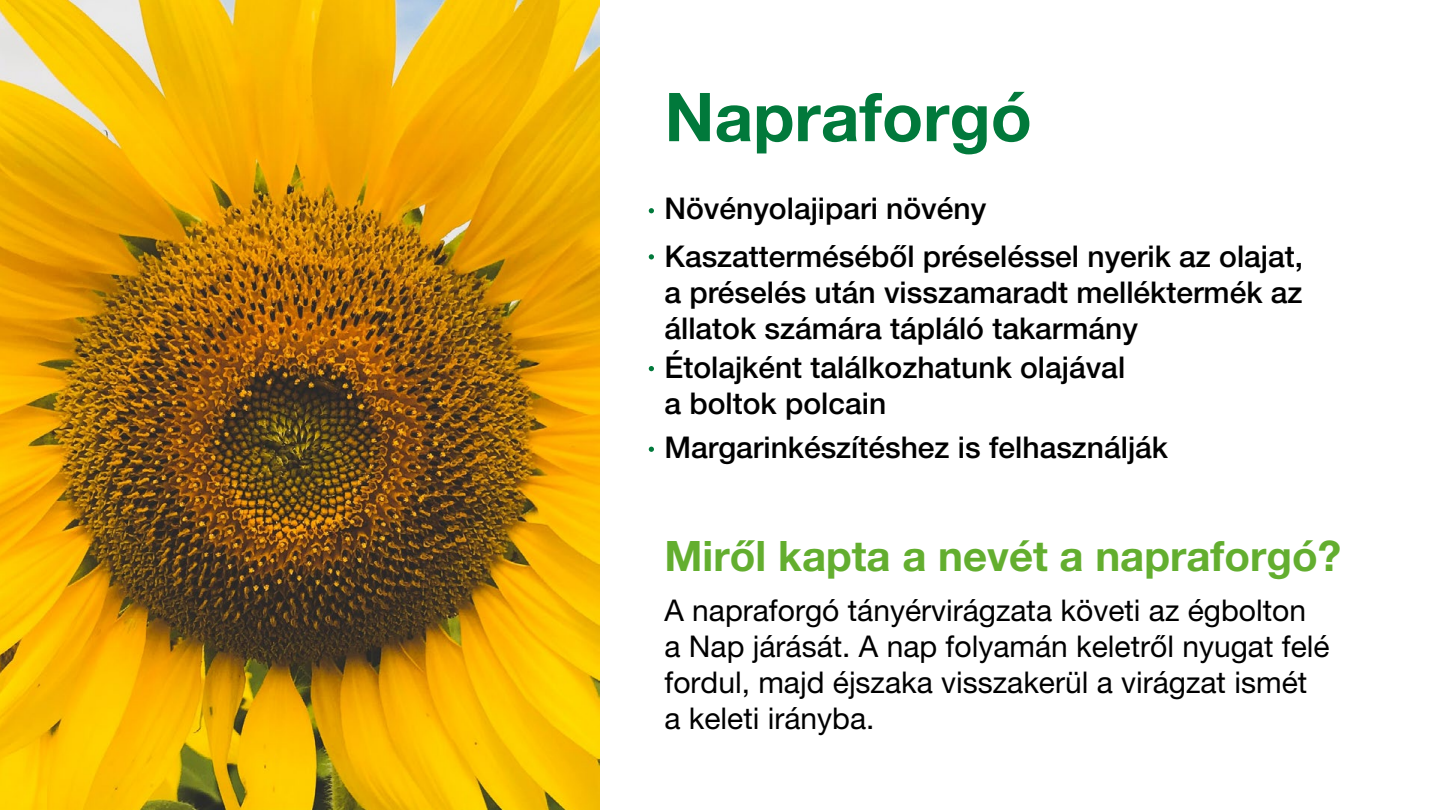
<style>
.page{position:relative;width:1440px;height:810px;background:#fff}
.page>*{position:absolute;margin:0;border:0;box-sizing:border-box;transform-origin:0 0}
.t1{font:700 67.5px "Helvetica Neue LT Pro";color:#01793b}
.t2{font:700 42px "Helvetica Neue LT Pro";color:#63ae2f}
.t3{font:500 30px/36px "Helvetica Neue LT Pro";color:#000}
.t4{font:30px/36px "Helvetica Neue LT Pro";color:#000}
</style>
<div class="page">
<img style="left:0;top:0;width:600px;height:810px">
<svg style="left:649px;top:208px;width:5px;height:5px"></svg>
<svg style="left:649px;top:254px;width:5px;height:6px"></svg>
<svg style="left:649px;top:366px;width:5px;height:5px"></svg>
<svg style="left:649px;top:447px;width:5px;height:5px"></svg>
<h1 class="t1" style="left:664px;top:75px;width:369px">Napraforgó</h1>
<p class="t3" style="left:664px;top:185px;width:640px;line-height:47.2px">Növényolajipari növény<br>Kaszatterméséből préseléssel nyerik az olajat,</p>
<p class="t3" style="left:664px;top:274px;width:640px">a préselés után visszamaradt melléktermék az állatok számára tápláló takarmány</p>
<p class="t3" style="left:664px;top:349px;width:462px">Étolajként találkozhatunk olajával a boltok polcain</p>
<p class="t3" style="left:664px;top:429px;width:505px">Margarinkészítéshez is felhasználják</p>
<h2 class="t2" style="left:664px;top:531px;width:678px">Miről kapta a nevét a napraforgó?</h2>
<p class="t4" style="left:664px;top:592px;width:667px">A napraforgó tányérvirágzata követi az égbolton a Nap járását. A nap folyamán keletről nyugat felé fordul, majd éjszaka visszakerül a virágzat ismét a keleti irányba.</p>
</div>
